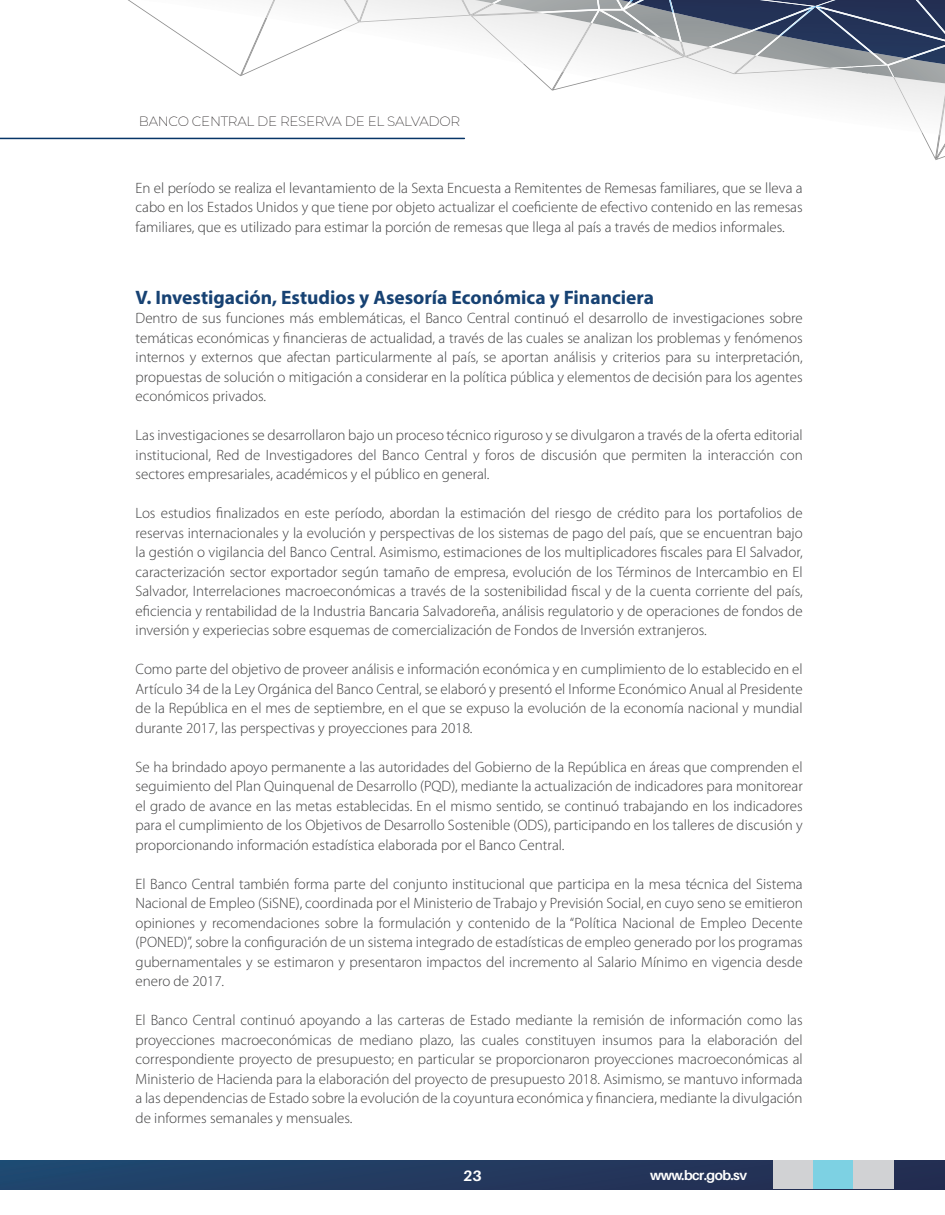
<style>
.page{position:relative;width:945px;height:1215px;background:#fff}
.page>*{position:absolute;margin:0;border:0;box-sizing:border-box;transform-origin:0 0}
.Titular_Capitulo{font:700 19.5px "Myriad Pro";color:#174273}
.t1{font:300 15px/19.5px "Myriad Pro";color:#3e3e3f;text-align:justify}
.t2{font:700 15px "Aileron";color:#fff}
.t3{font:200 13.5px "Montserrat";letter-spacing:-.02em;color:#231f20}
.t4{font:700 13.5px "Aileron";letter-spacing:-.04em;color:#fff}
</style>
<div class="page">
<svg style="left:0;top:1160px;width:945px;height:29px;background:#223b61"></svg>
<div style="left:773px;top:1160px;width:41px;height:29px;background:#d1d2d4"></div>
<div style="left:813px;top:1160px;width:40px;height:29px;background:#7dd1e3"></div>
<div style="left:853px;top:1160px;width:41px;height:29px;background:#d1d2d4"></div>
<svg style="left:773px;top:88px;width:120px;height:12px"></svg>
<svg style="left:359px;top:22px;width:534px;height:66px"></svg>
<img style="left:599px;top:2px;width:18px;height:7px">
<img style="left:893px;top:84px;width:52px;height:50px">
<img style="left:887px;top:65px;width:58px;height:19px">
<img style="left:907px;top:59px;width:38px;height:6px">
<img style="left:887px;top:59px;width:20px;height:6px">
<img style="left:887px;top:43px;width:58px;height:16px">
<img style="left:815px;top:0;width:130px;height:43px">
<svg style="left:617px;top:2px;width:18px;height:7px"></svg>
<img style="left:599px;top:0;width:36px;height:2px">
<img style="left:470px;top:16px;width:93px;height:56px">
<img style="left:539px;top:12px;width:52px;height:11px">
<img style="left:493px;top:0;width:106px;height:12px">
<img style="left:461px;top:3px;width:32px;height:13px">
<img style="left:441px;top:0;width:96px;height:3px">
<svg style="left:523px;top:64px;width:74px;height:27px"></svg>
<img style="left:563px;top:23px;width:122px;height:56px">
<img style="left:591px;top:10px;width:8px;height:24px">
<img style="left:643px;top:42px;width:16px;height:15px">
<img style="left:599px;top:10px;width:24px;height:27px">
<img style="left:659px;top:42px;width:22px;height:15px">
<img style="left:623px;top:3px;width:50px;height:39px">
<img style="left:635px;top:0;width:32px;height:12px">
<img style="left:681px;top:47px;width:4px;height:10px">
<img style="left:673px;top:30px;width:37px;height:17px">
<img style="left:667px;top:0;width:148px;height:30px">
<img style="left:756px;top:68px;width:78px;height:6px">
<img style="left:756px;top:36px;width:131px;height:32px">
<img style="left:780px;top:6px;width:92px;height:47px">
<img style="left:685px;top:47px;width:71px;height:27px">
<img style="left:710px;top:30px;width:70px;height:26px">
<img style="left:754px;top:6px;width:61px;height:30px">
<svg style="left:128px;top:0;width:214px;height:76px"></svg>
<img style="left:266px;top:0;width:93px;height:30px">
<img style="left:328px;top:0;width:46px;height:22px">
<svg style="left:922px;top:126px;width:23px;height:34px"></svg>
<hr style="left:0;top:138px;width:464px;height:1px;background:#073567">
<p class="t3" style="left:139px;top:112px;width:323px">BANCO CENTRAL DE RESERVA DE EL SALVADOR</p>
<p class="t1" style="left:136px;top:178px;width:669px">En el período se realiza el levantamiento de la Sexta Encuesta a Remitentes de Remesas familiares, que se lleva a cabo en los Estados Unidos y que tiene por objeto actualizar el coeficiente de efectivo contenido en las remesas familiares, que es utilizado para estimar la porción de remesas que llega al país a través de medios informales.</p>
<p class="Titular_Capitulo" style="left:136px;top:284px;width:520px">V. Investigación, Estudios y Asesoría Económica y Financiera</p>
<p class="t1" style="left:136px;top:309px;width:669px">Dentro de sus funciones más emblemáticas, el Banco Central continuó el desarrollo de investigaciones sobre temáticas económicas y financieras de actualidad, a través de las cuales se analizan los problemas y fenómenos internos y externos que afectan particularmente al país, se aportan análisis y criterios para su interpretación, propuestas de solución o mitigación a considerar en la política pública y elementos de decisión para los agentes económicos privados.</p>
<p class="t1" style="left:136px;top:426px;width:669px">Las investigaciones se desarrollaron bajo un proceso técnico riguroso y se divulgaron a través de la oferta editorial institucional, Red de Investigadores del Banco Central y foros de discusión que permiten la interacción con sectores empresariales, académicos y el público en general.</p>
<p class="t1" style="left:136px;top:504px;width:669px">Los estudios finalizados en este período, abordan la estimación del riesgo de crédito para los portafolios de reservas internacionales y la evolución y perspectivas de los sistemas de pago del país, que se encuentran bajo la gestión o vigilancia del Banco Central. Asimismo, estimaciones de los multiplicadores fiscales para El Salvador, caracterización sector exportador según tamaño de empresa, evolución de los Términos de Intercambio en El Salvador, Interrelaciones macroeconómicas a través de la sostenibilidad fiscal y de la cuenta corriente del país, eficiencia y rentabilidad de la Industria Bancaria Salvadoreña, análisis regulatorio y de operaciones de fondos de inversión y experiecias sobre esquemas de comercialización de Fondos de Inversión extranjeros.</p>
<p class="t1" style="left:136px;top:660px;width:669px">Como parte del objetivo de proveer análisis e información económica y en cumplimiento de lo establecido en el Artículo 34 de la Ley Orgánica del Banco Central, se elaboró y presentó el Informe Económico Anual al Presidente de la República en el mes de septiembre, en el que se expuso la evolución de la economía nacional y mundial durante 2017, las perspectivas y proyecciones para 2018.</p>
<p class="t1" style="left:136px;top:757px;width:669px">Se ha brindado apoyo permanente a las autoridades del Gobierno de la República en áreas que comprenden el seguimiento del Plan Quinquenal de Desarrollo (PQD), mediante la actualización de indicadores para monitorear el grado de avance en las metas establecidas. En el mismo sentido, se continuó trabajando en los indicadores para el cumplimiento de los Objetivos de Desarrollo Sostenible (ODS), participando en los talleres de discusión y proporcionando información estadística elaborada por el Banco Central.</p>
<p class="t1" style="left:136px;top:874px;width:669px">El Banco Central también forma parte del conjunto institucional que participa en la mesa técnica del Sistema Nacional de Empleo (SiSNE), coordinada por el Ministerio de Trabajo y Previsión Social, en cuyo seno se emitieron opiniones y recomendaciones sobre la formulación y contenido de la “Política Nacional de Empleo Decente (PONED)”, sobre la configuración de un sistema integrado de estadísticas de empleo generado por los programas gubernamentales y se estimaron y presentaron impactos del incremento al Salario Mínimo en vigencia desde enero de 2017.</p>
<p class="t1" style="left:136px;top:1011px;width:669px">El Banco Central continuó apoyando a las carteras de Estado mediante la remisión de información como las proyecciones macroeconómicas de mediano plazo, las cuales constituyen insumos para la elaboración del correspondiente proyecto de presupuesto; en particular se proporcionaron proyecciones macroeconómicas al Ministerio de Hacienda para la elaboración del proyecto de presupuesto 2018. Asimismo, se mantuvo informada a las dependencias de Estado sobre la evolución de la coyuntura económica y financiera, mediante la divulgación de informes semanales y mensuales.</p>
<p class="t2" style="left:463px;top:1168px;width:20px">23</p>
<p class="t4" style="left:650px;top:1168px;width:99px">www.bcr.gob.sv</p>
</div>
